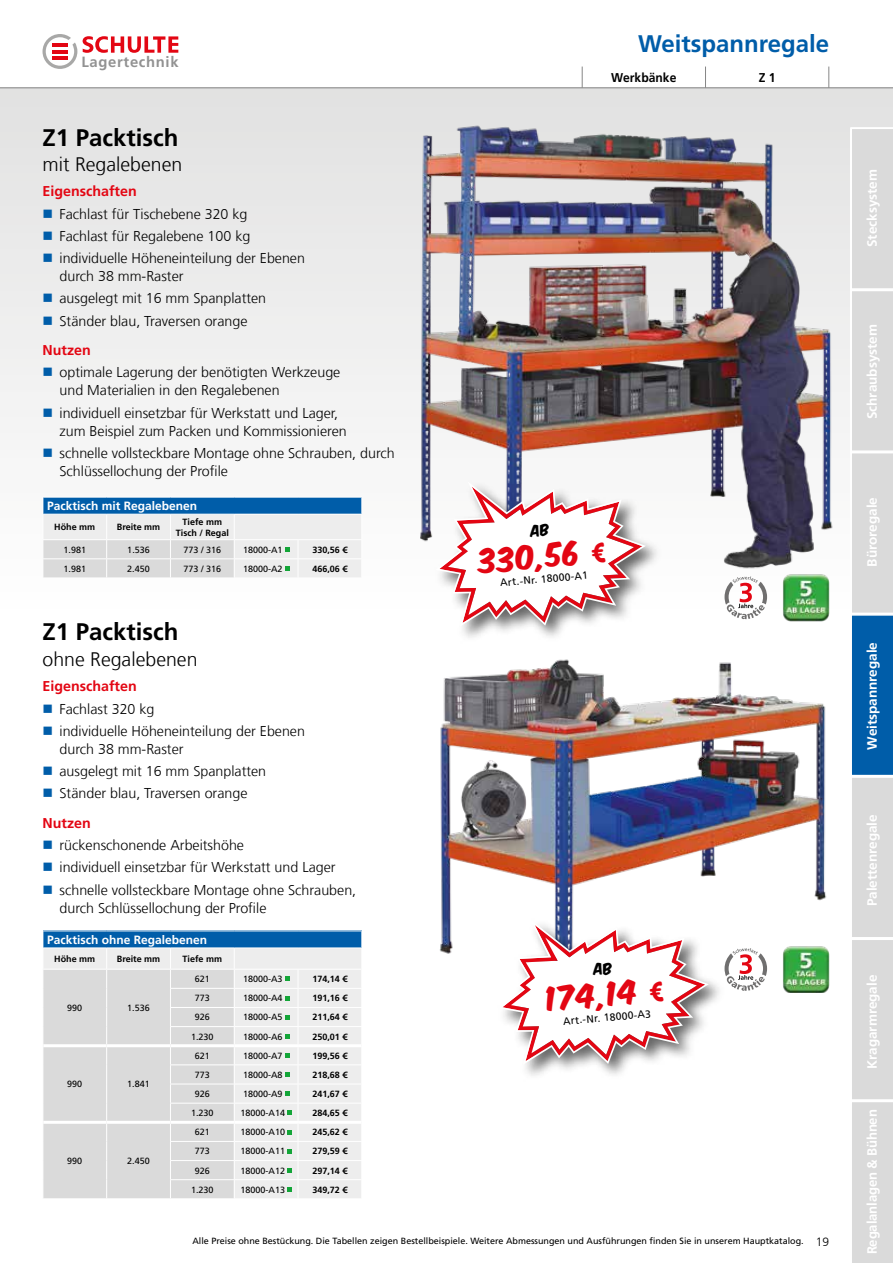
<style>
.page{position:relative;width:893px;height:1263px;background:#fff}
.page>*{position:absolute;margin:0;border:0;box-sizing:border-box;transform-origin:0 0}
.t1{font:28.5px "Komika Axis";color:#e30613}
.t2{font:700 24px "Frutiger LT Com";color:#000}
.t3{font:700 24px "Frutiger LT Com";color:#005da9}
.t4{font:300 19.5px "Frutiger LT Com";color:#000}
.t5{font:700 14.85px "Frutiger";letter-spacing:.045em;color:#929292}
.t6{font:300 14.25px/18px "Frutiger LT Com";color:#000}
.t7{font:700 14.25px "Frutiger LT Com";color:#e30613}
.t8{font:700 13.5px "Frutiger LT Com";color:#fff}
.t9{font:700 12.75px "Frutiger LT Com";color:#000;scale:.95 1}
.t10{font:700 12px "Frutiger LT Com";color:#fff}
.t11{font:10.5px "Frutiger LT Com";color:#000}
.t12{font:9px "Frutiger LT Com";color:#000}
.t13{font:700 9px/10.8px "Frutiger LT Com";color:#000;text-align:center}
.s1{color:#005da9}
.s2{font-weight:700;color:#e30613}
.s3{font-family:"Belfort Demi"}
.s4{font-weight:300;font-size:12px}
</style>
<div class="page">
<div style="left:0;top:88px;width:893px;height:526px;background:linear-gradient(to bottom,#e1e1e1,#fff)"></div>
<hr style="left:0;top:87px;width:893px;height:1px;background:#878787">
<svg style="left:43px;top:34px;width:34px;height:35px"></svg>
<hr style="left:52px;top:44px;width:16px;height:3px;background:#e30613">
<hr style="left:52px;top:50px;width:16px;height:3px;background:#e30613">
<hr style="left:52px;top:56px;width:16px;height:4px;background:#e30613">
<svg style="left:83px;top:36px;width:95px;height:17px"></svg>
<svg style="left:582px;top:67px;width:1px;height:21px"></svg>
<svg style="left:705px;top:67px;width:1px;height:20px"></svg>
<svg style="left:828px;top:67px;width:1px;height:21px"></svg>
<svg style="left:724px;top:592px;width:43px;height:27px"></svg>
<img style="left:783px;top:592px;width:46px;height:29px">
<img style="left:405px;top:121px;width:433px;height:471px">
<img style="left:440px;top:659px;width:390px;height:334px">
<hr style="left:43px;top:578px;width:64px;height:1px;background:#fff">
<hr style="left:107px;top:578px;width:63px;height:1px;background:#fff">
<hr style="left:170px;top:578px;width:64px;height:1px;background:#fff">
<hr style="left:234px;top:578px;width:64px;height:1px;background:#fff">
<hr style="left:298px;top:578px;width:64px;height:1px;background:#fff">
<svg style="left:43px;top:497px;width:319px;height:81px;background:#b9ccdb"></svg>
<svg style="left:43px;top:931px;width:319px;height:268px;background:#d6dce0"></svg>
<div style="left:433px;top:480px;width:229px;height:163px;background:#000;opacity:.6"></div>
<div style="left:496px;top:918px;width:229px;height:164px;background:#000;opacity:.6"></div>
<svg style="left:850px;top:128px;width:43px;height:1135px;background:#bfcbd5"></svg>
<svg style="left:435px;top:481px;width:211px;height:145px"></svg>
<svg style="left:498px;top:920px;width:211px;height:145px"></svg>
<p class="t5" style="left:81px;top:53px;width:99px">Lagertechnik</p>
<h2 class="t2" style="left:43px;top:123px;width:138px">Z1 Packtisch</h2>
<h3 class="t4" style="left:43px;top:153px;width:141px">mit Regalebenen</h3>
<p class="t7" style="left:43px;top:183px;width:96px">Eigenschaften</p>
<p class="t6" style="left:43px;top:205px;width:207px"><span class="s1">■</span> Fachlast für Tischebene 320 kg</p>
<p class="t6" style="left:43px;top:227px;width:209px"><span class="s1">■</span> Fachlast für Regalebene 100 kg</p>
<p class="t6" style="left:60px;top:249px;width:247px;text-indent:-17px"><span class="s1">■</span> individuelle Höheneinteilung der Ebenen durch 38 mm-Raster</p>
<p class="t6" style="left:43px;top:290px;width:225px"><span class="s1">■</span> ausgelegt mit 16 mm Spanplatten</p>
<p class="t6" style="left:43px;top:306px;width:206px;line-height:29.5px"><span class="s1">■</span> Ständer blau, Traversen orange<br><span class="s2">Nutzen</span></p>
<p class="t6" style="left:60px;top:364px;width:282px;text-indent:-17px"><span class="s1">■</span> optimale Lagerung der benötigten Werkzeuge und Materialien in den Regalebenen</p>
<p class="t6" style="left:60px;top:404px;width:289px;text-indent:-17px"><span class="s1">■</span> individuell einsetzbar für Werkstatt und Lager, zum Beispiel zum Packen und Kommissionieren</p>
<p class="t6" style="left:60px;top:444px;width:337px;text-indent:-17px"><span class="s1">■</span> schnelle vollsteckbare Montage ohne Schrauben, durch<br>Schlüssellochung der Profile</p>
<p class="t10" style="left:47px;top:499px;width:152px">Packtisch mit Regalebenen</p>
<p class="t13" style="left:54px;top:522px;width:43px">Höhe mm</p>
<p class="t13" style="left:117px;top:522px;width:45px">Breite mm</p>
<p class="t13" style="left:176px;top:516px;width:55px">Tiefe mm<br>Tisch / Regal</p>
<p class="t12" style="left:64px;top:544px;width:24px">1.981</p>
<p class="t12" style="left:127px;top:544px;width:24px">1.536</p>
<p class="t12" style="left:184px;top:544px;width:39px">773 / 316</p>
<p class="t12" style="left:243px;top:544px;width:41px">18000-A1</p>
<p class="t13" style="left:312px;top:544px;width:37px">330,56 €</p>
<p class="t12" style="left:64px;top:563px;width:24px">1.981</p>
<p class="t12" style="left:127px;top:563px;width:24px">2.450</p>
<p class="t12" style="left:184px;top:563px;width:39px">773 / 316</p>
<p class="t12" style="left:243px;top:563px;width:41px">18000-A2</p>
<p class="t13" style="left:312px;top:563px;width:37px">466,06 €</p>
<h2 class="t2" style="left:43px;top:618px;width:138px">Z1 Packtisch</h2>
<h3 class="t4" style="left:43px;top:648px;width:156px">ohne Regalebenen</h3>
<p class="t7" style="left:43px;top:678px;width:96px">Eigenschaften</p>
<p class="t6" style="left:43px;top:700px;width:114px"><span class="s1">■</span> Fachlast 320 kg</p>
<p class="t6" style="left:60px;top:722px;width:247px;text-indent:-17px"><span class="s1">■</span> individuelle Höheneinteilung der Ebenen durch 38 mm-Raster</p>
<p class="t6" style="left:43px;top:762px;width:225px"><span class="s1">■</span> ausgelegt mit 16 mm Spanplatten</p>
<p class="t6" style="left:43px;top:779px;width:206px;line-height:29.5px"><span class="s1">■</span> Ständer blau, Traversen orange<br><span class="s2">Nutzen</span></p>
<p class="t6" style="left:43px;top:836px;width:203px"><span class="s1">■</span> rückenschonende Arbeitshöhe</p>
<p class="t6" style="left:43px;top:858px;width:295px"><span class="s1">■</span> individuell einsetzbar für Werkstatt und Lager</p>
<p class="t6" style="left:60px;top:881px;width:298px;text-indent:-17px"><span class="s1">■</span> schnelle vollsteckbare Montage ohne Schrauben, durch Schlüssellochung der Profile</p>
<p class="t10" style="left:47px;top:933px;width:162px">Packtisch ohne Regalebenen</p>
<p class="t13" style="left:54px;top:953px;width:43px">Höhe mm</p>
<p class="t13" style="left:117px;top:953px;width:45px">Breite mm</p>
<p class="t13" style="left:183px;top:953px;width:41px">Tiefe mm</p>
<p class="t12" style="left:67px;top:1002px;width:17px">990</p>
<p class="t12" style="left:127px;top:1002px;width:24px">1.536</p>
<p class="t12" style="left:67px;top:1079px;width:17px">990</p>
<p class="t12" style="left:127px;top:1079px;width:24px">1.841</p>
<p class="t12" style="left:67px;top:1155px;width:17px">990</p>
<p class="t12" style="left:127px;top:1155px;width:24px">2.450</p>
<p class="t12" style="left:195px;top:974px;width:17px">621</p>
<p class="t12" style="left:243px;top:974px;width:41px">18000-A3</p>
<p class="t13" style="left:312px;top:974px;width:37px">174,14 €</p>
<p class="t12" style="left:195px;top:993px;width:17px">773</p>
<p class="t12" style="left:243px;top:993px;width:41px">18000-A4</p>
<p class="t13" style="left:312px;top:993px;width:37px">191,16 €</p>
<p class="t12" style="left:195px;top:1012px;width:17px">926</p>
<p class="t12" style="left:243px;top:1012px;width:41px">18000-A5</p>
<p class="t13" style="left:312px;top:1012px;width:37px">211,64 €</p>
<p class="t12" style="left:191px;top:1031px;width:24px">1.230</p>
<p class="t12" style="left:243px;top:1031px;width:41px">18000-A6</p>
<p class="t13" style="left:312px;top:1031px;width:37px">250,01 €</p>
<p class="t12" style="left:195px;top:1050px;width:17px">621</p>
<p class="t12" style="left:243px;top:1050px;width:41px">18000-A7</p>
<p class="t13" style="left:312px;top:1050px;width:37px">199,56 €</p>
<p class="t12" style="left:195px;top:1069px;width:17px">773</p>
<p class="t12" style="left:243px;top:1069px;width:41px">18000-A8</p>
<p class="t13" style="left:312px;top:1069px;width:37px">218,68 €</p>
<p class="t12" style="left:195px;top:1088px;width:17px">926</p>
<p class="t12" style="left:243px;top:1088px;width:41px">18000-A9</p>
<p class="t13" style="left:312px;top:1088px;width:37px">241,67 €</p>
<p class="t12" style="left:191px;top:1108px;width:24px">1.230</p>
<p class="t12" style="left:240px;top:1108px;width:46px">18000-A14</p>
<p class="t13" style="left:312px;top:1107px;width:37px">284,65 €</p>
<p class="t12" style="left:195px;top:1127px;width:17px">621</p>
<p class="t12" style="left:240px;top:1127px;width:46px">18000-A10</p>
<p class="t13" style="left:312px;top:1127px;width:37px">245,62 €</p>
<p class="t12" style="left:195px;top:1146px;width:17px">773</p>
<p class="t12" style="left:240px;top:1146px;width:46px">18000-A11</p>
<p class="t13" style="left:312px;top:1146px;width:37px">279,59 €</p>
<p class="t12" style="left:195px;top:1165px;width:17px">926</p>
<p class="t12" style="left:240px;top:1165px;width:46px">18000-A12</p>
<p class="t13" style="left:312px;top:1165px;width:37px">297,14 €</p>
<p class="t12" style="left:191px;top:1184px;width:24px">1.230</p>
<p class="t12" style="left:240px;top:1184px;width:46px">18000-A13</p>
<p class="t13" style="left:312px;top:1184px;width:37px">349,72 €</p>
<h2 class="t3" style="left:638px;top:30px;width:193px">Weitspannregale</h2>
<p class="t9" style="left:611px;top:70px;width:70px">Werkbänke</p>
<p class="t9" style="left:759px;top:70px;width:19px">Z 1</p>
<h1 class="t1" style="left:477px;top:547px;width:129px;rotate:-5deg">330,56 <span class="s3">€</span></h1>
<p class="t11" style="left:500px;top:577px;width:90px;rotate:-5deg">Art.-Nr. 18000-A1</p>
<h1 class="t1" style="left:545px;top:985px;width:119px;rotate:-5deg">174,14 <span class="s3">€</span></h1>
<p class="t11" style="left:563px;top:1015px;width:90px;rotate:-5deg">Art.-Nr. 18000-A3</p>
<p class="t12" style="left:192px;top:1236px;width:638px">Alle Preise ohne Bestückung. Die Tabellen zeigen Bestellbeispiele. Weitere Abmessungen und Ausführungen finden Sie in unserem Hauptkatalog. <span class="s4">19</span></p>
<p class="t8" style="left:864px;top:247px;width:80px;rotate:-90deg">Stecksystem</p>
<p class="t8" style="left:864px;top:249px;width:80px;rotate:-90deg">Stecksystem</p>
<p class="t8" style="left:864px;top:419px;width:97px;rotate:-90deg">Schraubsystem</p>
<p class="t8" style="left:864px;top:566px;width:71px;rotate:-90deg">Büroregale</p>
<p class="t8" style="left:864px;top:750px;width:109px;rotate:-90deg">Weitspannregale</p>
<p class="t8" style="left:864px;top:906px;width:94px;rotate:-90deg">Palettenregale</p>
<p class="t8" style="left:864px;top:1069px;width:96px;rotate:-90deg">Kragarmregale</p>
<p class="t8" style="left:864px;top:1254px;width:147px;rotate:-90deg">Regalanlagen &amp; Bühnen</p>
</div>
